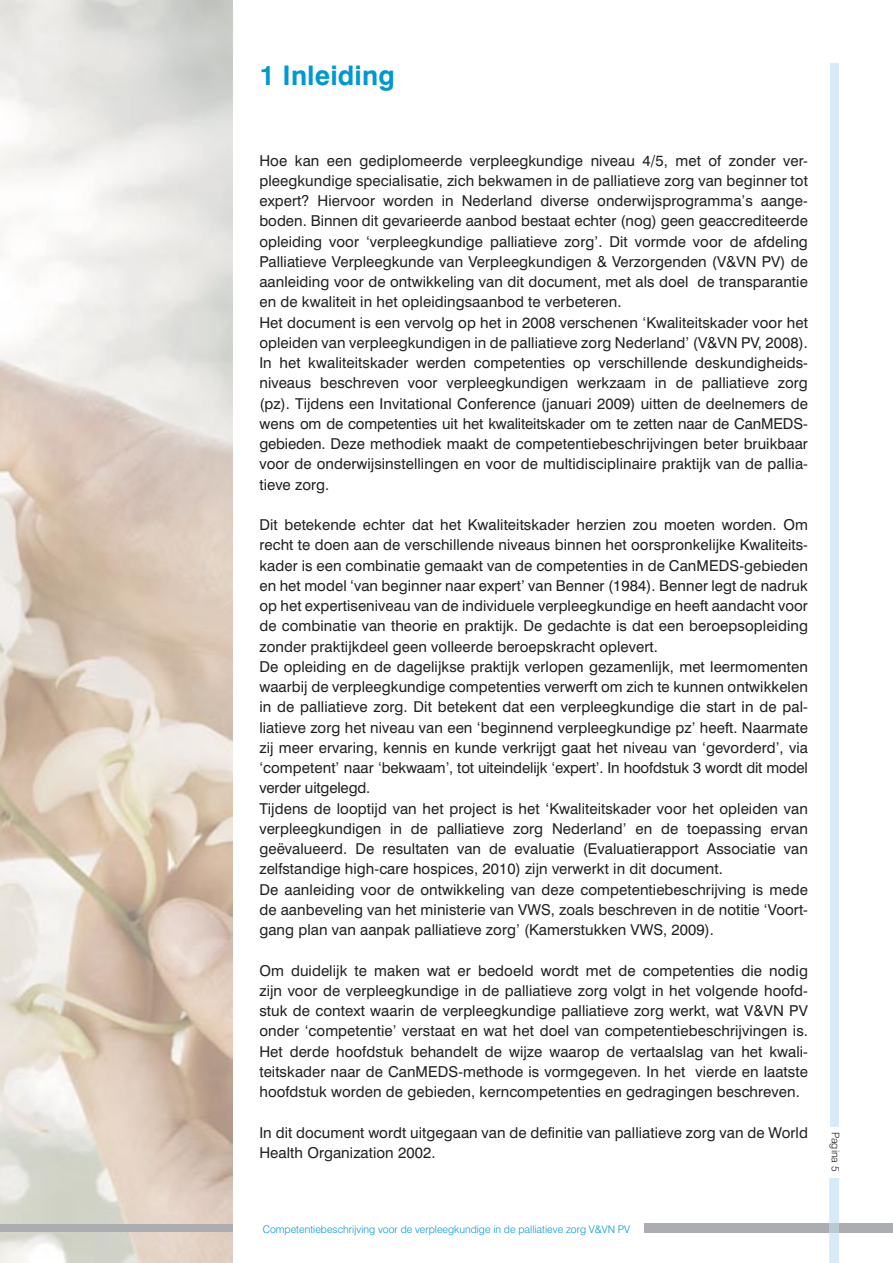
<style>
.page{position:relative;width:893px;height:1263px;background:#fff}
.page>*{position:absolute;margin:0;border:0;box-sizing:border-box;transform-origin:0 0}
.t1{font:700 27px "Swiss 721 BT";letter-spacing:.005em;color:#0098d3}
.t2{font:15px/20.2px "Swiss 721 BT";letter-spacing:.005em;color:#212125}
.t3{font:300 10.5px "Swiss 721 BT";color:#0098d3}
.t4{font:300 10.5px "Swiss 721 BT";color:#212125}
</style>
<div class="page">
<div style="left:644px;top:1224px;width:249px;height:9px;background:#acadb0"></div>
<svg style="left:0;top:0;width:232px;height:1263px;background:#dfd5ca"></svg>
<div style="left:830px;top:64px;width:8px;height:1063px;background:#d8eaf7"></div>
<svg style="left:829px;top:1178px;width:10px;height:85px"></svg>
<div style="left:829px;top:1224px;width:10px;height:9px;background:#b8c8d4"></div>
<div style="left:0;top:1224px;width:232px;height:7px;background:#acadb0"></div>
<h1 class="t1" style="left:259px;top:59px;width:137px">1 Inleiding</h1>
<p class="t2" style="left:259px;top:150px;width:550px">Hoe kan een gediplomeerde verpleegkundige niveau 4/5, met of zonder ver&shy;pleegkundige specialisatie, zich bekwamen in de palliatieve zorg van beginner tot expert? Hiervoor worden in Nederland diverse onderwijsprogramma’s aange&shy;boden. Binnen dit gevarieerde aanbod bestaat echter (nog) geen geaccrediteerde opleiding voor ‘verpleegkundige palliatieve zorg’. Dit vormde voor de afdeling Palliatieve Verpleegkunde van Verpleegkundigen &amp; Verzorgenden (V&amp;VN PV) de aanleiding voor de ontwikkeling van dit document, met als doel de transparantie en de kwaliteit in het opleidingsaanbod te verbeteren.<br>Het document is een vervolg op het in 2008 verschenen ‘Kwaliteitskader voor het opleiden van verpleegkundigen in de palliatieve zorg Nederland’ (V&amp;VN PV, 2008).<br>In het kwaliteitskader werden competenties op verschillende deskundigheids&shy;niveaus beschreven voor verpleegkundigen werkzaam in de palliatieve zorg (pz). Tijdens een Invitational Conference (januari 2009) uitten de deelnemers de wens om de competenties uit het kwaliteitskader om te zetten naar de CanMEDS&shy;gebieden. Deze methodiek maakt de competentiebeschrijvingen beter bruikbaar voor de onderwijsinstellingen en voor de multidisciplinaire praktijk van de pallia&shy;tieve zorg.</p>
<p class="t2" style="left:259px;top:515px;width:550px">Dit betekende echter dat het Kwaliteitskader herzien zou moeten worden. Om recht te doen aan de verschillende niveaus binnen het oorspronkelijke Kwaliteits&shy;kader is een combinatie gemaakt van de competenties in de CanMEDS-gebieden en het model ‘van beginner naar expert’ van Benner (1984). Benner legt de nadruk op het expertiseniveau van de individuele verpleegkundige en heeft aandacht voor de combinatie van theorie en praktijk. De gedachte is dat een beroepsopleiding zonder praktijkdeel geen volleerde beroepskracht oplevert.<br>De opleiding en de dagelijkse praktijk verlopen gezamenlijk, met leermomenten waarbij de verpleegkundige competenties verwerft om zich te kunnen ontwikkelen in de palliatieve zorg. Dit betekent dat een verpleegkundige die start in de pal&shy;liatieve zorg het niveau van een ‘beginnend verpleegkundige pz’ heeft. Naarmate zij meer ervaring, kennis en kunde verkrijgt gaat het niveau van ‘gevorderd’, via ‘competent’ naar ‘bekwaam’, tot uiteindelijk ‘expert’. In hoofdstuk 3 wordt dit model verder uitgelegd.<br>Tijdens de looptijd van het project is het ‘Kwaliteitskader voor het opleiden van verpleegkundigen in de palliatieve zorg Nederland’ en de toepassing ervan geëvalueerd. De resultaten van de evaluatie (Evaluatierapport Associatie van zelfstandige high-care hospices, 2010) zijn verwerkt in dit document.<br>De aanleiding voor de ontwikkeling van deze competentiebeschrijving is mede de aanbeveling van het ministerie van VWS, zoals beschreven in de notitie ‘Voort&shy;gang plan van aanpak palliatieve zorg’ (Kamerstukken VWS, 2009).</p>
<p class="t2" style="left:259px;top:960px;width:550px;text-align:justify">Om duidelijk te maken wat er bedoeld wordt met de competenties die nodig zijn voor de verpleegkundige in de palliatieve zorg volgt in het volgende hoofd&shy;stuk de context waarin de verpleegkundige palliatieve zorg werkt, wat V&amp;VN PV onder ‘competentie’ verstaat en wat het doel van competentiebeschrijvingen is.<br>Het derde hoofdstuk behandelt de wijze waarop de vertaalslag van het kwali&shy;teitskader naar de CanMEDS-methode is vormgegeven. In het vierde en laatste hoofdstuk worden de gebieden, kerncompetenties en gedragingen beschreven.</p>
<p class="t2" style="left:259px;top:1122px;width:550px">In dit document wordt uitgegaan van de definitie van palliatieve zorg van de World<br>Health Organization 2002.</p>
<p class="t3" style="left:263px;top:1222px;width:369px">Competentiebeschrijving voor de verpleegkundige in de palliatieve zorg V&amp;VN PV</p>
<p class="t4" style="left:842px;top:1132px;width:41px;rotate:90deg">Pagina 5</p>
</div>
